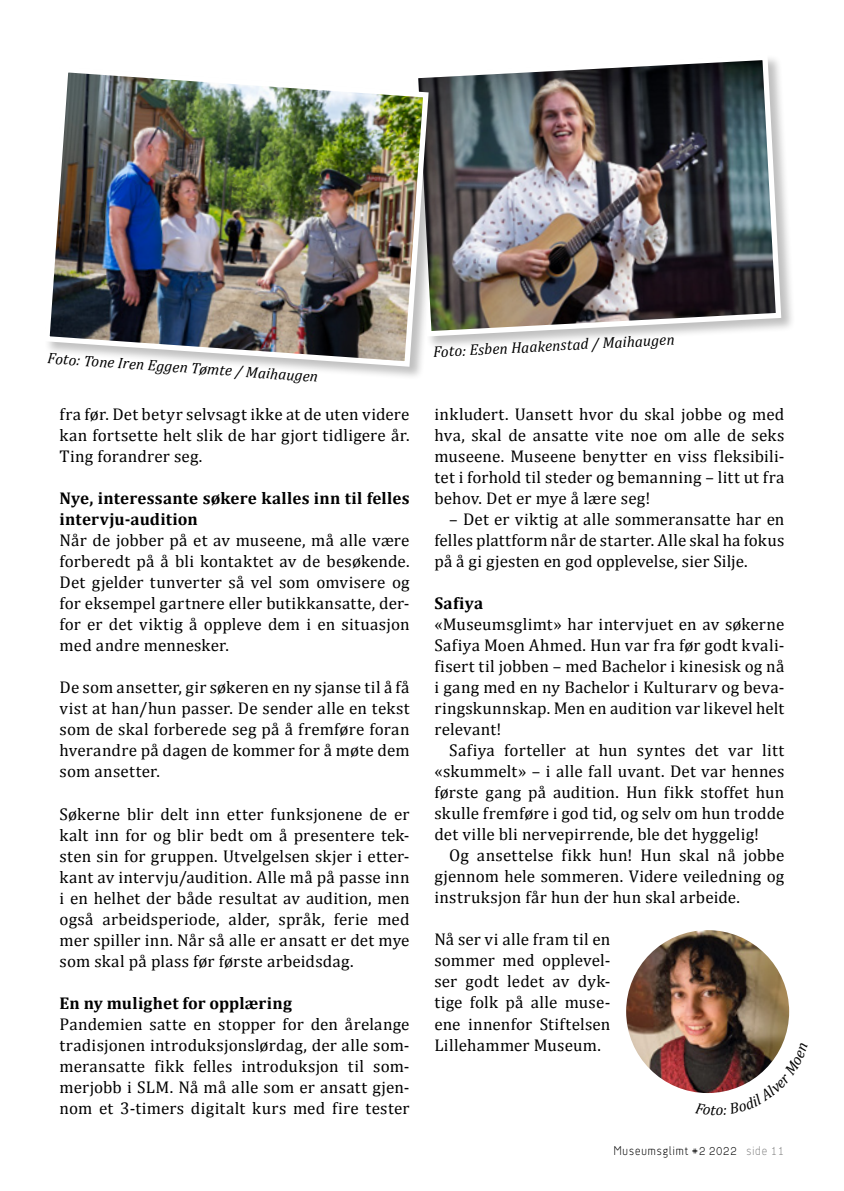
<style>
.page{position:relative;width:844px;height:1191px;background:#fff}
.page>*{position:absolute;margin:0;border:0;box-sizing:border-box;transform-origin:0 0}
.t1{font:17.15px/21px "Cambria";letter-spacing:.01em;color:#000;text-align:justify}
.t2{font:700 17.15px/21px "Cambria";letter-spacing:.01em;color:#000}
.t3{font:italic 15.4px "Cambria";color:#000}
.t4{font:italic 15.22px "Cambria";color:#000}
.t5{font:300 12.25px "Jacobs Sans";letter-spacing:.025em;color:#000}
.s1{color:#878787}
</style>
<div class="page">
<div style="left:412px;top:54px;width:383px;height:297px;background:#000;opacity:.25"></div>
<img style="left:412px;top:54px;width:371px;height:285px">
<div style="left:44px;top:66px;width:398px;height:315px;background:#000;opacity:.25"></div>
<img style="left:44px;top:64px;width:387px;height:305px">
<img style="left:623px;top:927px;width:168px;height:169px;border-radius:84px">
<div style="left:620px;top:924px;width:174px;height:174px;border:6px solid #fff;border-radius:50%"></div>
<svg style="left:694px;top:1043px;width:94px;height:55px"></svg>
<p class="t3" style="left:48px;top:347px;width:272px;rotate:4deg">Foto: Tone Iren Eggen Tømte / Maihaugen</p>
<p class="t1" style="left:60px;top:404px;width:351px">fra før. Det betyr selvsagt ikke at de uten videre kan fortsette helt slik de har gjort tidligere år.<br>Ting forandrer seg.</p>
<p class="t2" style="left:60px;top:487px;width:351px">Nye, interessante søkere kalles inn til felles intervju-audition</p>
<p class="t1" style="left:60px;top:530px;width:351px">Når de jobber på et av museene, må alle være forberedt på å bli kontaktet av de besøkende.<br>Det gjelder tunverter så vel som omvisere og for eksempel gartnere eller butikkansatte, der&shy;for er det viktig å oppleve dem i en situasjon med andre mennesker.</p>
<p class="t1" style="left:60px;top:677px;width:351px">De som ansetter, gir søkeren en ny sjanse til å få vist at han/hun passer. De sender alle en tekst som de skal forberede seg på å fremføre foran hverandre på dagen de kommer for å møte dem som ansetter.</p>
<p class="t1" style="left:60px;top:803px;width:351px">Søkerne blir delt inn etter funksjonene de er kalt inn for og blir bedt om å presentere tek&shy;sten sin for gruppen. Utvelgelsen skjer i etter&shy;kant av intervju/audition. Alle må på passe inn i en helhet der både resultat av audition, men også arbeidsperiode, alder, språk, ferie med mer spiller inn. Når så alle er ansatt er det mye som skal på plass før første arbeidsdag.</p>
<p class="t2" style="left:60px;top:991px;width:234px">En ny mulighet for opplæring</p>
<p class="t1" style="left:60px;top:1013px;width:351px">Pandemien satte en stopper for den årelange tradisjonen introduksjonslørdag, der alle som&shy;meransatte fikk felles introduksjon til som&shy;merjobb i SLM. Nå må alle som er ansatt gjen&shy;nom et 3-timers digitalt kurs med fire tester</p>
<p class="t4" style="left:432px;top:341px;width:243px;rotate:-3deg">Foto: Esben Haakenstad / Maihaugen</p>
<p class="t1" style="left:434px;top:404px;width:351px">inkludert. Uansett hvor du skal jobbe og med hva, skal de ansatte vite noe om alle de seks museene. Museene benytter en viss fleksibili&shy;tet i forhold til steder og bemanning – litt ut fra behov. Det er mye å lære seg!</p>
<p class="t1" style="left:434px;top:509px;width:351px;text-indent:15px">– Det er viktig at alle sommeransatte har en felles plattform når de starter. Alle skal ha fokus på å gi gjesten en god opplevelse, sier Silje.</p>
<p class="t2" style="left:434px;top:592px;width:50px">Safiya</p>
<p class="t1" style="left:434px;top:614px;width:351px">«Museumsglimt» har intervjuet en av søkerne Safiya Moen Ahmed. Hun var fra før godt kvali&shy;fisert til jobben – med Bachelor i kinesisk og nå i gang med en ny Bachelor i Kulturarv og beva&shy;ringskunnskap. Men en audition var likevel helt relevant!</p>
<p class="t1" style="left:434px;top:740px;width:351px;text-indent:15px">Safiya forteller at hun syntes det var litt «skummelt» – i alle fall uvant. Det var hennes første gang på audition. Hun fikk stoffet hun skulle fremføre i god tid, og selv om hun trodde det ville bli nervepirrende, ble det hyggelig!</p>
<p class="t1" style="left:434px;top:845px;width:351px;text-indent:15px">Og ansettelse fikk hun! Hun skal nå jobbe gjennom hele sommeren. Videre veiledning og instruksjon får hun der hun skal arbeide.</p>
<p class="t1" style="left:434px;top:929px;width:177px">Nå ser vi alle fram til en sommer med opplevel&shy;ser godt ledet av dyk&shy;tige folk på alle muse&shy;ene innenfor Stiftelsen Lillehammer Museum.</p>
<p class="t5" style="left:613px;top:1143px;width:172px">Museumsglimt #2 2022 <span class="s1">side 11</span></p>
</div>
